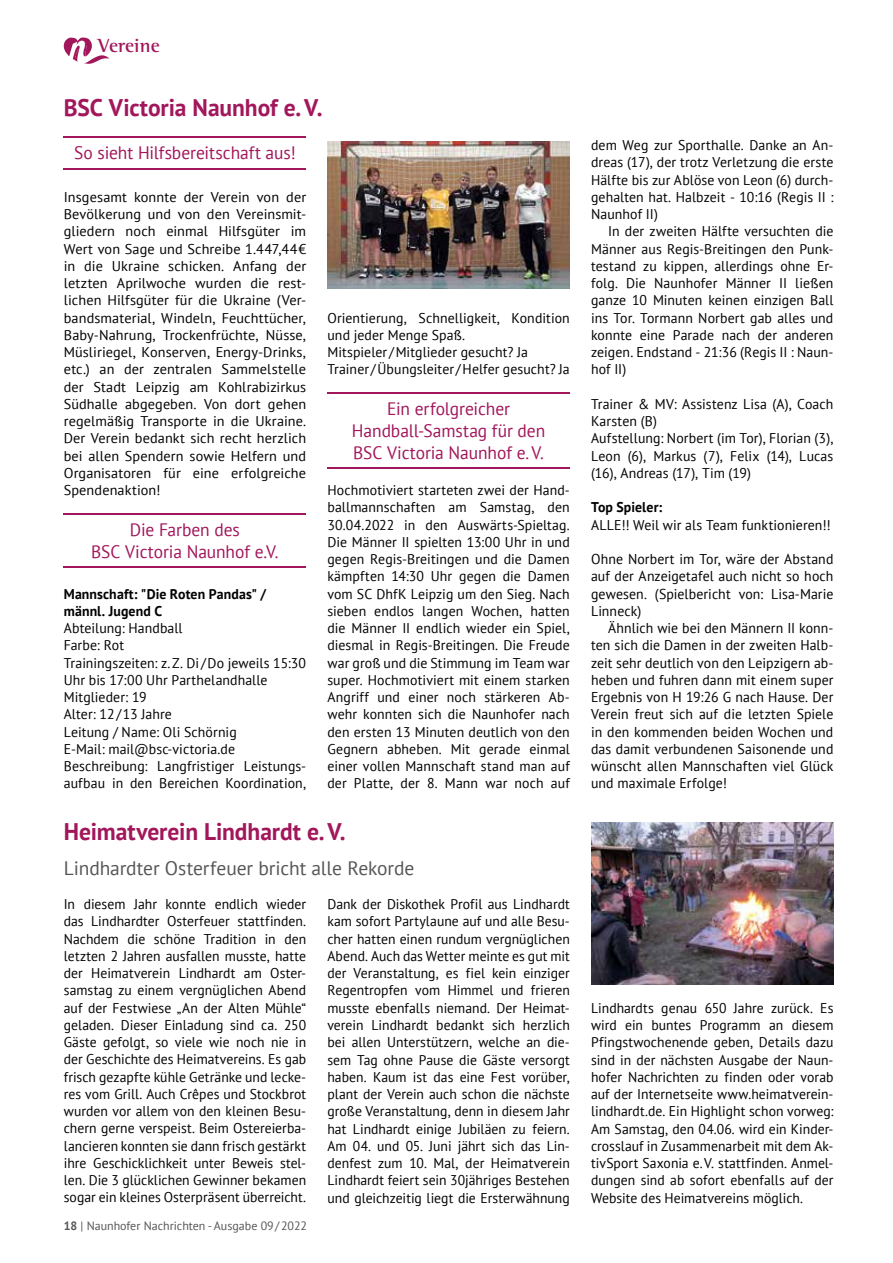
<style>
.page{position:relative;width:893px;height:1263px;background:#fff}
.page>*{position:absolute;margin:0;border:0;box-sizing:border-box;transform-origin:0 0}
.t1{font:700 24px "PT Sans";letter-spacing:-.005em;color:#a2165b}
.t2{font:19.5px "PT Sans";letter-spacing:-.005em;color:#565655}
.t3{font:700 19.5px "Rotis Semi Serif Std";letter-spacing:.005em;color:#a2165b}
.t4{font:18px/21.6px "PT Sans";letter-spacing:-.005em;color:#a2165b;text-align:center}
.t5{font:14.25px/17.2px "PT Sans";letter-spacing:.005em;color:#000;text-align:justify}
.t6{font:14.1px/17.2px "PT Sans";letter-spacing:.005em;color:#000;text-align:justify}
.t7{font:700 14.1px/17.2px "PT Sans";letter-spacing:.01em;color:#000}
.t8{font:12px "PT Sans";color:#565655}
.s1{font-weight:700}
</style>
<div class="page">
<svg style="left:64px;top:37px;width:46px;height:27px"></svg>
<hr style="left:64px;top:137px;width:242px;height:1px;background:#a2165b">
<hr style="left:64px;top:168px;width:242px;height:1px;background:#a2165b">
<hr style="left:64px;top:513px;width:242px;height:2px;background:#a2165b">
<hr style="left:64px;top:566px;width:242px;height:2px;background:#a2165b">
<hr style="left:327px;top:393px;width:243px;height:1px;background:#a2165b">
<hr style="left:327px;top:467px;width:243px;height:1px;background:#a2165b">
<img style="left:327px;top:141px;width:243px;height:147px">
<img style="left:591px;top:823px;width:242px;height:161px">
<h2 class="t3" style="left:98px;top:34px;width:64px">Vereine</h2>
<h1 class="t1" style="left:64px;top:91px;width:260px">BSC Victoria Naunhof e. V.</h1>
<p class="t4" style="left:74px;top:142px;width:223px">So sieht Hilfsbereitschaft aus!</p>
<p class="t6" style="left:64px;top:188px;width:244px">Insgesamt konnte der Verein von der Bevölkerung und von den Vereinsmit&shy;gliedern noch einmal Hilfsgüter im Wert von Sage und Schreibe 1.447,44€ in die Ukraine schicken. Anfang der letzten Aprilwoche wurden die rest&shy;lichen Hilfsgüter für die Ukraine (Ver&shy;bandsmaterial, Windeln, Feuchttücher, Baby-Nahrung, Trockenfrüchte, Nüsse, Müsliriegel, Konserven, Energy-Drinks, etc.) an der zentralen Sammelstelle der Stadt Leipzig am Kohlrabizirkus Südhalle abgegeben. Von dort gehen regelmäßig Transporte in die Ukraine.<br>Der Verein bedankt sich recht herzlich bei allen Spendern sowie Helfern und Organisatoren für eine erfolgreiche Spendenaktion!</p>
<p class="t4" style="left:91px;top:519px;width:189px">Die Farben des<br>BSC Victoria Naunhof e.V.</p>
<p class="t7" style="left:64px;top:585px;width:204px">Mannschaft: "Die Roten Pandas" / männl. Jugend C</p>
<p class="t6" style="left:64px;top:619px;width:244px;text-align:left">Abteilung: Handball<br>Farbe: Rot<br>Trainingszeiten: z. Z. Di / Do jeweils 15:30<br>Uhr bis 17:00 Uhr Parthelandhalle<br>Mitglieder: 19<br>Alter: 12 / 13 Jahre<br>Leitung / Name: Oli Schörnig<br>E-Mail: mail@bsc-victoria.de<br>Beschreibung: Langfristiger Leistungs&shy;aufbau in den Bereichen Koordination,</p>
<p class="t6" style="left:327px;top:309px;width:244px;text-align:left">Orientierung, Schnelligkeit, Kondition und jeder Menge Spaß.<br>Mitspieler / Mitglieder gesucht? Ja Trainer / Übungsleiter / Helfer gesucht? Ja</p>
<p class="t4" style="left:352px;top:398px;width:195px">Ein erfolgreicher<br>Handball-Samstag für den<br>BSC Victoria Naunhof e. V.</p>
<p class="t6" style="left:327px;top:481px;width:244px">Hochmotiviert starteten zwei der Hand&shy;ballmannschaften am Samstag, den 30.04.2022 in den Auswärts-Spieltag.<br>Die Männer II spielten 13:00 Uhr in und gegen Regis-Breitingen und die Damen kämpften 14:30 Uhr gegen die Damen vom SC DhfK Leipzig um den Sieg. Nach sieben endlos langen Wochen, hatten die Männer II endlich wieder ein Spiel, diesmal in Regis-Breitingen. Die Freude war groß und die Stimmung im Team war super. Hochmotiviert mit einem starken Angriff und einer noch stärkeren Ab&shy;wehr konnten sich die Naunhofer nach den ersten 13 Minuten deutlich von den Gegnern abheben. Mit gerade einmal einer vollen Mannschaft stand man auf der Platte, der 8. Mann war noch auf</p>
<h1 class="t1" style="left:64px;top:816px;width:283px">Heimatverein Lindhardt e. V.</h1>
<h2 class="t2" style="left:64px;top:855px;width:352px">Lindhardter Osterfeuer bricht alle Rekorde</h2>
<p class="t6" style="left:64px;top:895px;width:244px">In diesem Jahr konnte endlich wieder das Lindhardter Osterfeuer stattfinden.<br>Nachdem die schöne Tradition in den letzten 2 Jahren ausfallen musste, hatte der Heimatverein Lindhardt am Oster&shy;samstag zu einem vergnüglichen Abend auf der Festwiese „An der Alten Mühle“ geladen. Dieser Einladung sind ca. 250<br>Gäste gefolgt, so viele wie noch nie in der Geschichte des Heimatvereins. Es gab frisch gezapfte kühle Getränke und lecke&shy;res vom Grill. Auch Crêpes und Stockbrot wurden vor allem von den kleinen Besu&shy;chern gerne verspeist. Beim Ostereierba&shy;lancieren konnten sie dann frisch gestärkt ihre Geschicklichkeit unter Beweis stel&shy;len. Die 3 glücklichen Gewinner bekamen sogar ein kleines Osterpräsent überreicht.</p>
<p class="t6" style="left:327px;top:895px;width:244px">Dank der Diskothek Profil aus Lindhardt kam sofort Partylaune auf und alle Besu&shy;cher hatten einen rundum vergnüglichen Abend. Auch das Wetter meinte es gut mit der Veranstaltung, es fiel kein einziger Regentropfen vom Himmel und frieren musste ebenfalls niemand. Der Heimat&shy;verein Lindhardt bedankt sich herzlich bei allen Unterstützern, welche an die&shy;sem Tag ohne Pause die Gäste versorgt haben. Kaum ist das eine Fest vorüber, plant der Verein auch schon die nächste große Veranstaltung, denn in diesem Jahr hat Lindhardt einige Jubiläen zu feiern.<br>Am 04. und 05. Juni jährt sich das Lin&shy;denfest zum 10. Mal, der Heimatverein Lindhardt feiert sein 30jähriges Bestehen und gleichzeitig liegt die Ersterwähnung</p>
<p class="t8" style="left:64px;top:1218px;width:245px"><span class="s1">18</span> | Naunhofer Nachrichten - Ausgabe 09 / 2022</p>
<p class="t6" style="left:591px;top:136px;width:244px">dem Weg zur Sporthalle. Danke an An&shy;dreas (17), der trotz Verletzung die erste Hälfte bis zur Ablöse von Leon (6) durch&shy;gehalten hat. Halbzeit - 10:16 (Regis II :<br>Naunhof II)</p>
<p class="t6" style="left:591px;top:222px;width:244px;text-indent:17px">In der zweiten Hälfte versuchten die Männer aus Regis-Breitingen den Punk&shy;testand zu kippen, allerdings ohne Er&shy;folg. Die Naunhofer Männer II ließen ganze 10 Minuten keinen einzigen Ball ins Tor. Tormann Norbert gab alles und konnte eine Parade nach der anderen zeigen. Endstand - 21:36 (Regis II : Naun&shy;hof II)</p>
<p class="t6" style="left:591px;top:395px;width:244px;text-align:left">Trainer &amp; MV: Assistenz Lisa (A), Coach<br>Karsten (B)<br>Aufstellung: Norbert (im Tor), Florian (3),<br>Leon (6), Markus (7), Felix (14), Lucas (16), Andreas (17), Tim (19)</p>
<p class="t7" style="left:591px;top:499px;width:73px">Top Spieler:</p>
<p class="t6" style="left:591px;top:516px;width:241px">ALLE!! Weil wir als Team funktionieren!!</p>
<p class="t5" style="left:591px;top:550px;width:244px">Ohne Norbert im Tor, wäre der Abstand auf der Anzeigetafel auch nicht so hoch gewesen. (Spielbericht von: Lisa-Marie Linneck)</p>
<p class="t5" style="left:591px;top:619px;width:244px;text-indent:17px">Ähnlich wie bei den Männern II konn&shy;ten sich die Damen in der zweiten Halb&shy;zeit sehr deutlich von den Leipzigern ab&shy;heben und fuhren dann mit einem super Ergebnis von H 19:26 G nach Hause. Der Verein freut sich auf die letzten Spiele in den kommenden beiden Wochen und das damit verbundenen Saisonende und wünscht allen Mannschaften viel Glück und maximale Erfolge!</p>
<p class="t6" style="left:591px;top:999px;width:244px">Lindhardts genau 650 Jahre zurück. Es wird ein buntes Programm an diesem Pfingstwochenende geben, Details dazu sind in der nächsten Ausgabe der Naun&shy;hofer Nachrichten zu finden oder vorab auf der Internetseite www.heimatverein&shy;lindhardt.de. Ein Highlight schon vorweg:<br>Am Samstag, den 04.06. wird ein Kinder&shy;crosslauf in Zusammenarbeit mit dem Ak&shy;tivSport Saxonia e. V. stattfinden. Anmel&shy;dungen sind ab sofort ebenfalls auf der Website des Heimatvereins möglich.</p>
</div>
